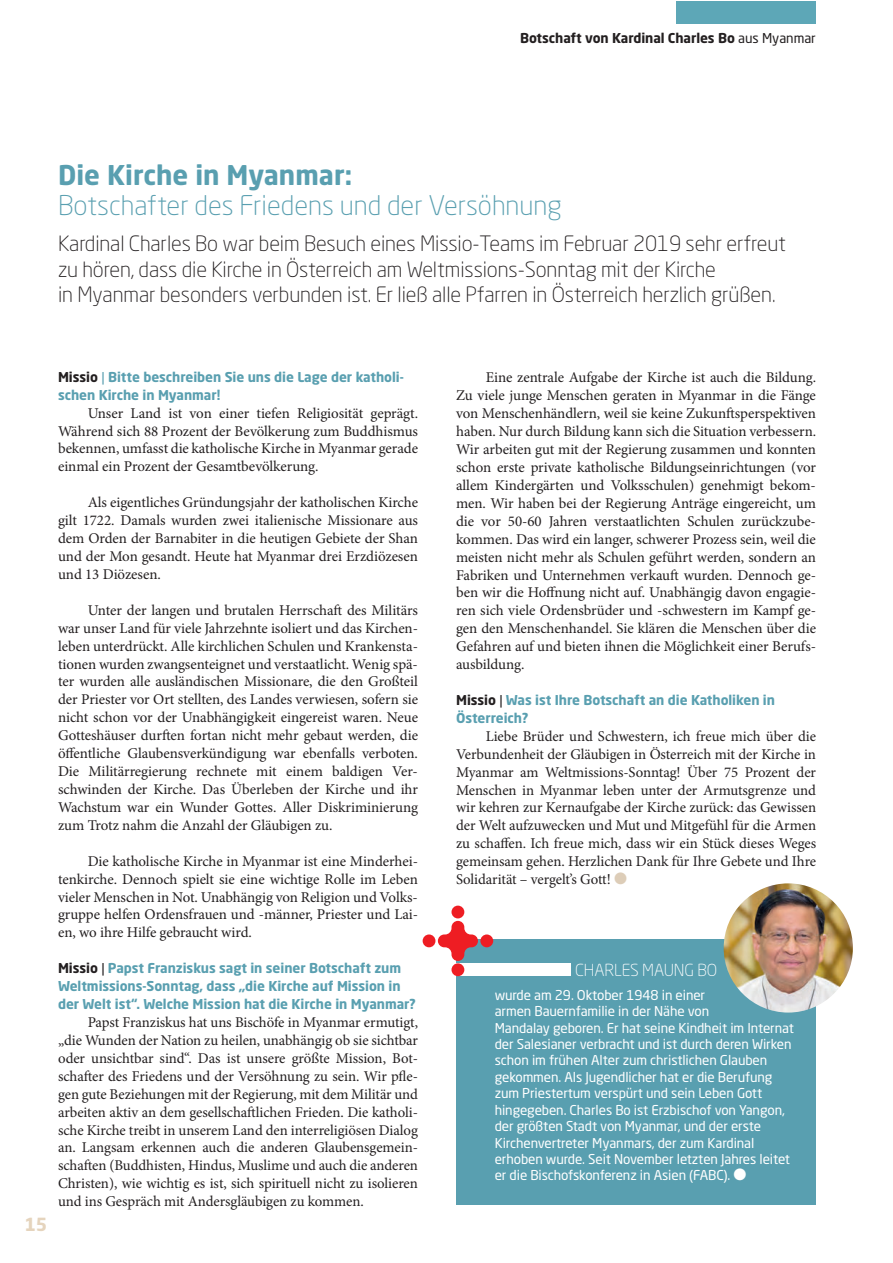
<style>
.page{position:relative;width:893px;height:1263px;background:#fff}
.page>*{position:absolute;margin:0;border:0;box-sizing:border-box;transform-origin:0 0}
.t1{font:300 26.85px "Neo Sans Std";color:#599fb0}
.t2{font:700 26.85px "Neo Sans Std";color:#599fb0}
.t3{font:300 20.85px/25.3px "Neo Sans Std";letter-spacing:-.005em;color:#231f20}
.t4{font:700 17.85px "Neo Sans Std";color:#e5d4bd}
.t5{font:300 16.5px "Neo Sans Std";letter-spacing:-.01em;color:#fff}
.t6{font:15px/17.9px "Minion Pro";letter-spacing:-.005em;color:#231f20;text-align:justify}
.t7{font:13.5px/16.5px "Neo Sans Std";letter-spacing:-.01em;color:#fff}
.t8{font:700 13.5px/17.9px "Neo Sans Std";letter-spacing:-.005em;color:#599fb0}
.t9{font:700 13.5px "Neo Sans Std";letter-spacing:-.005em;color:#231f20}
.s1{font-weight:400}
.s2{color:#231f20}
.s3{font-weight:400;color:#231f20}
</style>
<div class="page">
<div style="left:676px;top:1px;width:140px;height:23px;background:#5da7b7"></div>
<div style="left:456px;top:940px;width:360px;height:265px;background:#599fb0"></div>
<div style="left:441px;top:963px;width:130px;height:13px;background:#fff"></div>
<div style="left:423px;top:934px;width:12px;height:13px;background:#ee1d23;border-radius:50%"></div>
<div style="left:480px;top:934px;width:13px;height:13px;background:#ee1d23;border-radius:50%"></div>
<div style="left:451px;top:963px;width:13px;height:13px;background:#ee1d23;border-radius:50%"></div>
<div style="left:451px;top:906px;width:13px;height:12px;background:#ee1d23;border-radius:50%"></div>
<svg style="left:438px;top:921px;width:40px;height:40px"></svg>
<img style="left:724px;top:883px;width:129px;height:130px;border-radius:50%">
<p class="t9" style="left:520px;top:32px;width:297px">Botschaft von Kardinal Charles Bo <span class="s1">aus Myanmar</span></p>
<h1 class="t2" style="left:58px;top:164px;width:296px">Die Kirche in Myanmar:</h1>
<h1 class="t1" style="left:58px;top:194px;width:505px">Botschafter des Friedens und der Versöhnung</h1>
<p class="t3" style="left:58px;top:232px;width:730px">Kardinal Charles Bo war beim Besuch eines Missio-Teams im Februar 2019 sehr erfreut zu hören, dass die Kirche in Österreich am Weltmissions-Sonntag mit der Kirche<br>in Myanmar besonders verbunden ist. Er ließ alle Pfarren in Österreich herzlich grüßen.</p>
<p class="t4" style="left:25px;top:1218px;width:24px">15</p>
<p class="t8" style="left:58px;top:369px;width:347px"><span class="s2">Missio</span> <span class="s1">|</span> Bitte beschreiben Sie uns die Lage der katholi&shy;schen Kirche in Myanmar!</p>
<p class="t6" style="left:58px;top:405px;width:361px;text-indent:30px">Unser Land ist von einer tiefen Religiosität geprägt.<br>Während sich 88 Prozent der Bevölkerung zum Buddhismus bekennen, umfasst die katholische Kirche in Myanmar gerade einmal ein Prozent der Gesamtbevölkerung.</p>
<p class="t6" style="left:58px;top:495px;width:362px;text-indent:30px">Als eigentliches Gründungsjahr der katholischen Kirche gilt 1722. Damals wurden zwei italienische Missionare aus dem Orden der Barnabiter in die heutigen Gebiete der Shan und der Mon gesandt. Heute hat Myanmar drei Erzdiözesen und 13 Diözesen.</p>
<p class="t6" style="left:58px;top:602px;width:361px;text-indent:30px">Unter der langen und brutalen Herrschaft des Militärs war unser Land für viele Jahrzehnte isoliert und das Kirchen&shy;leben unterdrückt. Alle kirchlichen Schulen und Krankensta&shy;tionen wurden zwangsenteignet und verstaatlicht. Wenig spä&shy;ter wurden alle ausländischen Missionare, die den Großteil der Priester vor Ort stellten, des Landes verwiesen, sofern sie nicht schon vor der Unabhängigkeit eingereist waren. Neue Gotteshäuser durften fortan nicht mehr gebaut werden, die öffentliche Glaubensverkündigung war ebenfalls verboten.<br>Die Militärregierung rechnete mit einem baldigen Ver&shy;schwinden der Kirche. Das Überleben der Kirche und ihr Wachstum war ein Wunder Gottes. Aller Diskriminierung zum Trotz nahm die Anzahl der Gläubigen zu.</p>
<p class="t6" style="left:58px;top:853px;width:362px;text-indent:30px">Die katholische Kirche in Myanmar ist eine Minderhei&shy;tenkirche. Dennoch spielt sie eine wichtige Rolle im Leben vieler Menschen in Not. Unabhängig von Religion und Volks&shy;gruppe helfen Ordensfrauen und -männer, Priester und Lai&shy;en, wo ihre Hilfe gebraucht wird.</p>
<p class="t8" style="left:58px;top:960px;width:359px"><span class="s2">Missio</span> <span class="s3">|</span> Papst Franziskus sagt in seiner Botschaft zum<br>Weltmissions-Sonntag, dass „die Kirche auf Mission in der Welt ist“. Welche Mission hat die Kirche in Myanmar?</p>
<p class="t6" style="left:58px;top:1015px;width:361px;text-indent:30px">Papst Franziskus hat uns Bischöfe in Myanmar ermutigt, „die Wunden der Nation zu heilen, unabhängig ob sie sichtbar oder unsichtbar sind“. Das ist unsere größte Mission, Bot&shy;schafter des Friedens und der Versöhnung zu sein. Wir pfle&shy;gen gute Beziehungen mit der Regierung, mit dem Militär und arbeiten aktiv an dem gesellschaftlichen Frieden. Die katholi&shy;sche Kirche treibt in unserem Land den interreligiösen Dialog an. Langsam erkennen auch die anderen Glaubensgemein&shy;schaften (Buddhisten, Hindus, Muslime und auch die anderen Christen), wie wichtig es ist, sich spirituell nicht zu isolieren und ins Gespräch mit Andersgläubigen zu kommen.</p>
<p class="t6" style="left:456px;top:370px;width:362px;text-indent:30px">Eine zentrale Aufgabe der Kirche ist auch die Bildung.<br>Zu viele junge Menschen geraten in Myanmar in die Fänge von Menschenhändlern, weil sie keine Zukunftsperspektiven haben. Nur durch Bildung kann sich die Situation verbessern.<br>Wir arbeiten gut mit der Regierung zusammen und konnten schon erste private katholische Bildungseinrichtungen (vor allem Kindergärten und Volksschulen) genehmigt bekom&shy;men. Wir haben bei der Regierung Anträge eingereicht, um die vor 50-60 Jahren verstaatlichten Schulen zurückzube&shy;kommen. Das wird ein langer, schwerer Prozess sein, weil die meisten nicht mehr als Schulen geführt werden, sondern an Fabriken und Unternehmen verkauft wurden. Dennoch ge&shy;ben wir die Hoffnung nicht auf. Unabhängig davon engagie&shy;ren sich viele Ordensbrüder und -schwestern im Kampf ge&shy;gen den Menschenhandel. Sie klären die Menschen über die Gefahren auf und bieten ihnen die Möglichkeit einer Berufs&shy;ausbildung.</p>
<p class="t8" style="left:456px;top:692px;width:320px"><span class="s2">Missio</span> <span class="s3">|</span> Was ist Ihre Botschaft an die Katholiken in<br>Österreich?</p>
<p class="t6" style="left:456px;top:728px;width:362px;text-indent:30px">Liebe Brüder und Schwestern, ich freue mich über die Verbundenheit der Gläubigen in Österreich mit der Kirche in Myanmar am Weltmissions-Sonntag! Über 75 Prozent der Menschen in Myanmar leben unter der Armutsgrenze und wir kehren zur Kernaufgabe der Kirche zurück: das Gewissen der Welt aufzuwecken und Mut und Mitgefühl für die Armen zu schaffen. Ich freue mich, dass wir ein Stück dieses Weges gemeinsam gehen. Herzlichen Dank für Ihre Gebete und Ihre Solidarität – vergelt’s Gott!</p>
<p class="t5" style="left:575px;top:963px;width:143px">CHARLES MAUNG BO</p>
<p class="t7" style="left:495px;top:987px;width:301px">wurde am 29. Oktober 1948 in einer<br>armen Bauernfamilie in der Nähe von<br>Mandalay geboren. Er hat seine Kindheit im Internat der Salesianer verbracht und ist durch deren Wirken schon im frühen Alter zum christlichen Glauben gekommen. Als Jugendlicher hat er die Berufung zum Priestertum verspürt und sein Leben Gott hingegeben. Charles Bo ist Erzbischof von Yangon, der größten Stadt von Myanmar, und der erste Kirchenvertreter Myanmars, der zum Kardinal erhoben wurde. Seit November letzten Jahres leitet er die Bischofskonferenz in Asien (FABC).</p>
</div>
